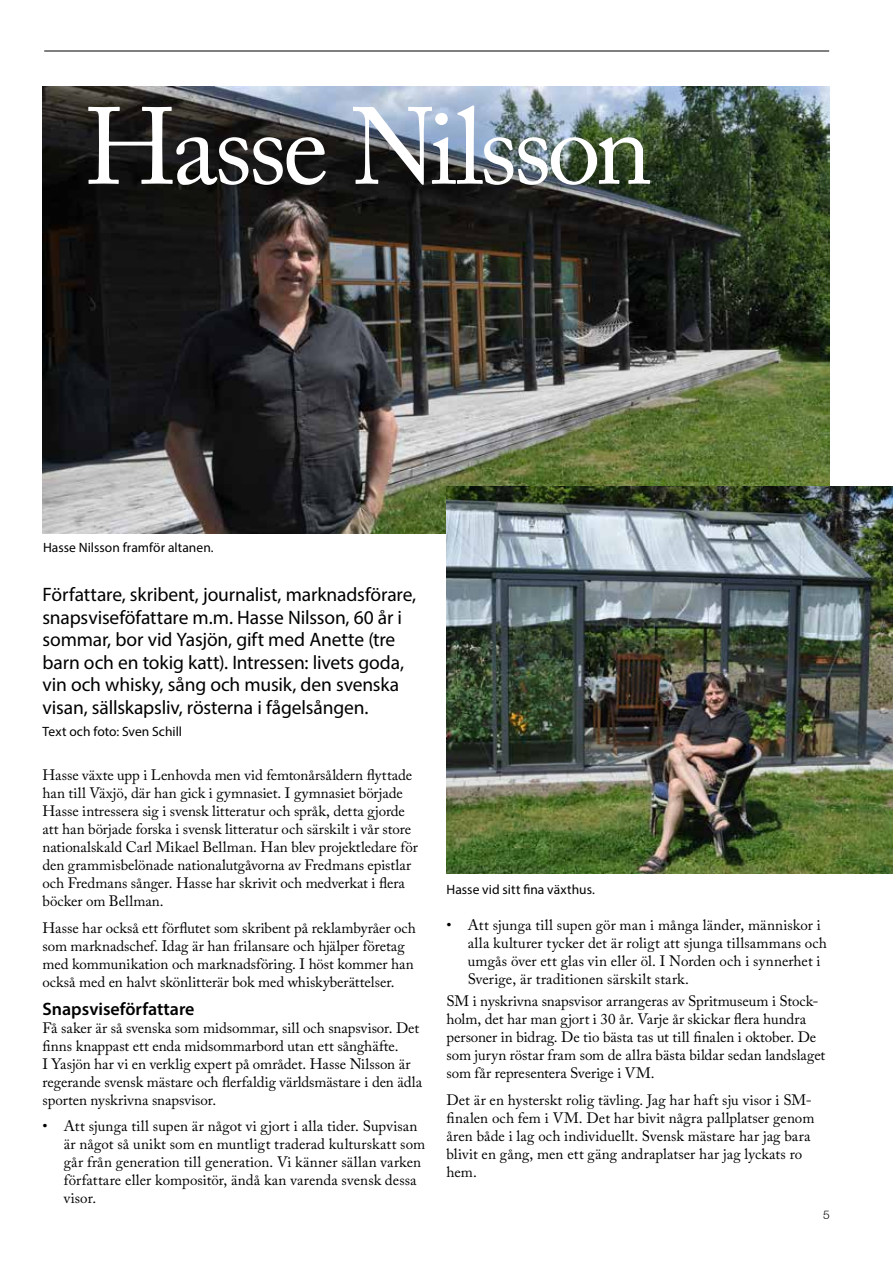
<style>
.page{position:relative;width:893px;height:1263px;background:#fff}
.page>*{position:absolute;margin:0;border:0;box-sizing:border-box;transform-origin:0 0}
.t1{font:108px "Adobe Caslon Pro";letter-spacing:-.04em;color:#fff}
.t2{font:19.5px/22.5px "Myriad Pro";letter-spacing:-.01em;color:#000}
.t3{font:600 18px "Myriad Pro";color:#000}
.t4{font:15px/18px "Adobe Caslon Pro";color:#000}
.t5{font:13.5px "Myriad Pro";letter-spacing:.005em;color:#000}
.t6{font:300 12px "Helvetica Neue";color:#000}
</style>
<div class="page">
<hr style="left:44px;top:51px;width:785px;height:1px;background:#000">
<img style="left:43px;top:86px;width:786px;height:447px">
<img style="left:446px;top:487px;width:447px;height:387px">
<h1 class="t1" style="left:85px;top:83px;width:569px">Hasse Nilsson</h1>
<p class="t5" style="left:43px;top:539px;width:172px">Hasse Nilsson framför altanen.</p>
<p class="t2" style="left:43px;top:583px;width:375px">Författare, skribent, journalist, marknadsförare, snapsviseföfattare m.m. Hasse Nilsson, 60 år i sommar, bor vid Yasjön, gift med Anette (tre barn och en tokig katt). Intressen: livets goda, vin och whisky, sång och musik, den svenska visan, sällskapsliv, rösterna i fågelsången.</p>
<p class="t5" style="left:43px;top:723px;width:141px">Text och foto: Sven Schill</p>
<p class="t4" style="left:43px;top:766px;width:377px">Hasse växte upp i Lenhovda men vid femtonårsåldern flyttade han till Växjö, där han gick i gymnasiet. I gymnasiet började Hasse intressera sig i svensk litteratur och språk, detta gjorde att han började forska i svensk litteratur och särskilt i vår store nationalskald Carl Mikael Bellman. Han blev projektledare för den grammisbelönade nationalutgåvorna av Fredmans epistlar och Fredmans sånger. Hasse har skrivit och medverkat i flera böcker om Bellman.</p>
<p class="t4" style="left:43px;top:918px;width:375px">Hasse har också ett förflutet som skribent på reklambyråer och som marknadschef. Idag är han frilansare och hjälper företag med kommunikation och marknadsföring. I höst kommer han också med en halvt skönlitterär bok med whiskyberättelser.</p>
<p class="t3" style="left:43px;top:997px;width:154px">Snapsviseförfattare</p>
<p class="t4" style="left:43px;top:1018px;width:381px">Få saker är så svenska som midsommar, sill och snapsvisor. Det finns knappast ett enda midsommarbord utan ett sånghäfte.<br>I Yasjön har vi en verklig expert på området. Hasse Nilsson är regerande svensk mästare och flerfaldig världsmästare i den ädla sporten nyskrivna snapsvisor.</p>
<p class="t4" style="left:64px;top:1117px;width:363px;text-indent:-21px">• Att sjunga till supen är något vi gjort i alla tider. Supvisan är något så unikt som en muntligt traderad kulturskatt som går från generation till generation. Vi känner sällan varken författare eller kompositör, ändå kan varenda svensk dessa visor.</p>
<p class="t5" style="left:446px;top:882px;width:150px">Hasse vid sitt fina växthus.</p>
<p class="t4" style="left:468px;top:916px;width:361px;text-indent:-21px">• Att sjunga till supen gör man i många länder, människor i alla kulturer tycker det är roligt att sjunga tillsammans och umgås över ett glas vin eller öl. I Norden och i synnerhet i Sverige, är traditionen särskilt stark.</p>
<p class="t4" style="left:446px;top:992px;width:380px">SM i nyskrivna snapsvisor arrangeras av Spritmuseum i Stock&shy;holm, det har man gjort i 30 år. Varje år skickar flera hundra personer in bidrag. De tio bästa tas ut till finalen i oktober. De som juryn röstar fram som de allra bästa bildar sedan landslaget som får representera Sverige i VM.</p>
<p class="t4" style="left:446px;top:1090px;width:369px">Det är en hysterskt rolig tävling. Jag har haft sju visor i SM&shy;finalen och fem i VM. Det har bivit några pallplatser genom åren både i lag och individuellt. Svensk mästare har jag bara blivit en gång, men ett gäng andraplatser har jag lyckats ro hem.</p>
<p class="t6" style="left:823px;top:1207px;width:8px">5</p>
</div>
